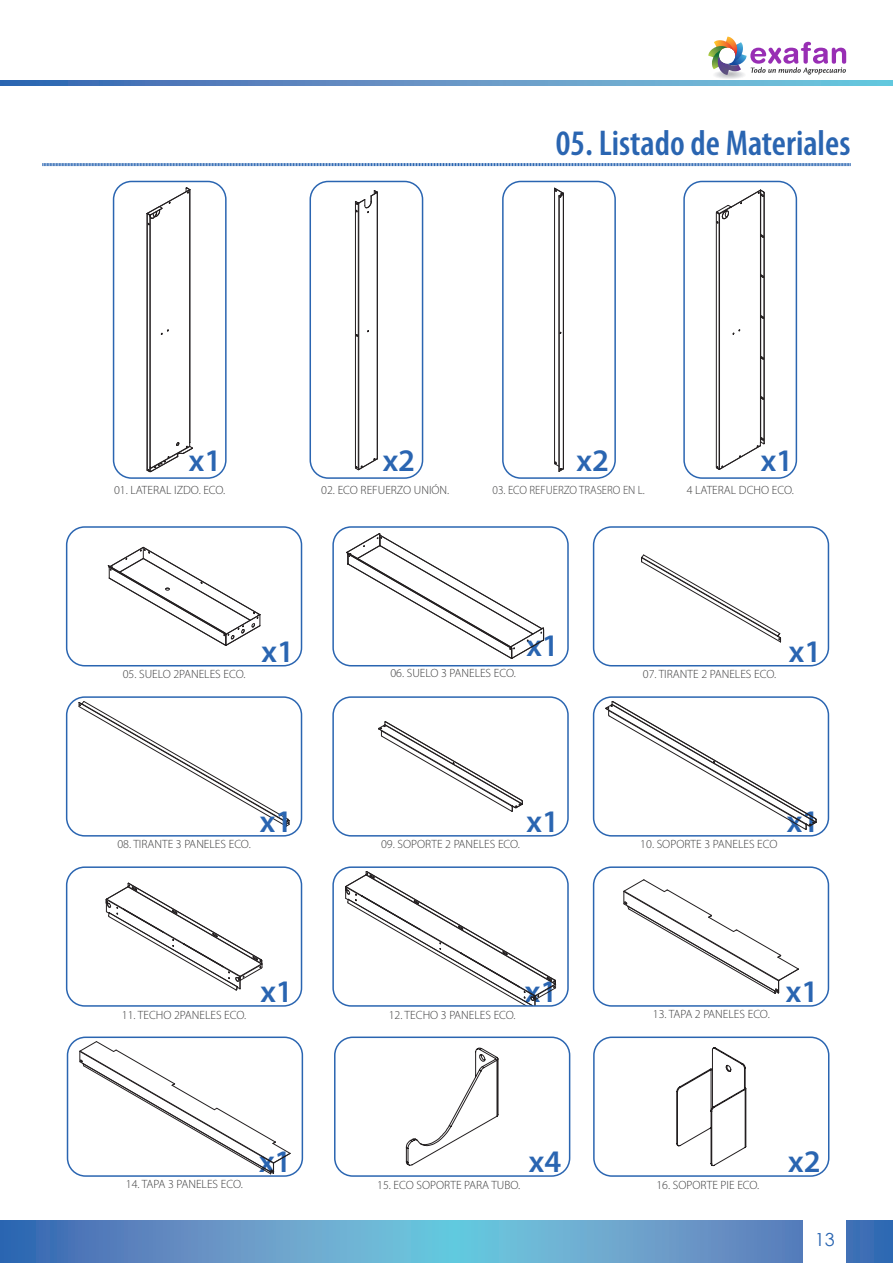
<style>
.page{position:relative;width:893px;height:1263px;background:#fff}
.page>*{position:absolute;margin:0;border:0;box-sizing:border-box;transform-origin:0 0}
._01__Titulos__Nivel{font:600 condensed 36px "Myriad Pro";color:#2a65b1}
._01__Normal{font:600 31.5px "Myriad Pro";color:#2a65b1}
.t1{font:18px "Century Gothic";color:#2a65b1}
._02__Pies_de_imágene{font:300 12px "Myriad Pro";color:#3e3e3f}
._02__Pies_de_imágene-2{font:300 12px "Myriad Pro";color:#3e3e3f;scale:.94 1}
</style>
<div class="page">
<svg style="left:1px;top:1220px;width:892px;height:43px;background:#609ac8"></svg>
<svg style="left:1px;top:81px;width:892px;height:4px;background:#5e96c6"></svg>
<div style="left:804px;top:1218px;width:42px;height:45px;background:#fff"></div>
<hr style="left:0;top:1220px;width:1px;height:43px;background:#2a65b1">
<hr style="left:554px;top:188px;width:1px;height:276px;background:#231f20">
<svg style="left:554px;top:188px;width:10px;height:10px"></svg>
<svg style="left:554px;top:462px;width:10px;height:10px"></svg>
<hr style="left:559px;top:196px;width:1px;height:275px;background:#231f20">
<hr style="left:563px;top:193px;width:1px;height:276px;background:#231f20">
<div style="left:502px;top:181px;width:114px;height:298px;border:2px solid #2a65b1;border-radius:18px"></div>
<hr style="left:355px;top:201px;width:1px;height:267px;background:#231f20">
<svg style="left:356px;top:190px;width:22px;height:23px"></svg>
<hr style="left:358px;top:203px;width:1px;height:266px;background:#231f20">
<svg style="left:355px;top:458px;width:23px;height:12px"></svg>
<hr style="left:377px;top:192px;width:1px;height:267px;background:#231f20">
<div style="left:309px;top:181px;width:114px;height:298px;border:2px solid #2a65b1;border-radius:18px"></div>
<svg style="left:676px;top:1047px;width:70px;height:119px"></svg>
<div style="left:593px;top:1036px;width:236px;height:141px;border:2px solid #2a65b1;border-radius:18px"></div>
<svg style="left:406px;top:1048px;width:92px;height:117px"></svg>
<div style="left:334px;top:1036px;width:236px;height:141px;border:2px solid #2a65b1;border-radius:18px"></div>
<hr style="left:189px;top:190px;width:1px;height:253px;background:#231f20">
<hr style="left:150px;top:216px;width:1px;height:255px;background:#231f20">
<svg style="left:147px;top:442px;width:46px;height:30px"></svg>
<hr style="left:190px;top:190px;width:1px;height:252px;background:#231f20">
<svg style="left:147px;top:188px;width:44px;height:37px"></svg>
<hr style="left:147px;top:214px;width:1px;height:256px;background:#231f20">
<div style="left:113px;top:181px;width:114px;height:298px;border:2px solid #2a65b1;border-radius:18px"></div>
<svg style="left:108px;top:547px;width:153px;height:99px"></svg>
<div style="left:66px;top:526px;width:236px;height:140px;border:2px solid #2a65b1;border-radius:18px"></div>
<svg style="left:641px;top:555px;width:140px;height:88px"></svg>
<div style="left:593px;top:526px;width:236px;height:140px;border:2px solid #2a65b1;border-radius:18px"></div>
<svg style="left:378px;top:721px;width:145px;height:91px"></svg>
<div style="left:332px;top:696px;width:237px;height:140px;border:2px solid #2a65b1;border-radius:18px"></div>
<svg style="left:106px;top:883px;width:157px;height:108px"></svg>
<div style="left:66px;top:866px;width:236px;height:141px;border:2px solid #2a65b1;border-radius:18px"></div>
<svg style="left:624px;top:879px;width:175px;height:115px"></svg>
<div style="left:593px;top:866px;width:236px;height:141px;border:2px solid #2a65b1;border-radius:18px"></div>
<svg style="left:80px;top:1041px;width:211px;height:133px"></svg>
<div style="left:67px;top:1036px;width:236px;height:141px;border:2px solid #2a65b1;border-radius:18px"></div>
<svg style="left:606px;top:701px;width:211px;height:129px"></svg>
<div style="left:593px;top:696px;width:236px;height:140px;border:2px solid #2a65b1;border-radius:18px"></div>
<svg style="left:347px;top:533px;width:198px;height:126px"></svg>
<div style="left:332px;top:526px;width:237px;height:140px;border:2px solid #2a65b1;border-radius:18px"></div>
<svg style="left:79px;top:701px;width:211px;height:126px"></svg>
<div style="left:66px;top:696px;width:236px;height:140px;border:2px solid #2a65b1;border-radius:18px"></div>
<svg style="left:345px;top:871px;width:211px;height:133px"></svg>
<div style="left:332px;top:866px;width:237px;height:141px;border:2px solid #2a65b1;border-radius:18px"></div>
<hr style="left:764px;top:193px;width:1px;height:250px;background:#231f20">
<hr style="left:716px;top:213px;width:1px;height:254px;background:#231f20">
<hr style="left:760px;top:190px;width:1px;height:252px;background:#231f20">
<hr style="left:719px;top:214px;width:1px;height:255px;background:#231f20">
<svg style="left:716px;top:438px;width:49px;height:32px"></svg>
<svg style="left:716px;top:190px;width:49px;height:33px"></svg>
<div style="left:683px;top:181px;width:114px;height:298px;border:2px solid #2a65b1;border-radius:18px"></div>
<div style="left:714px;top:71px;width:31px;height:8px;background:#f5f5f6;border-radius:50%"></div>
<div style="left:716px;top:71px;width:27px;height:7px;background:#eeeeef;border-radius:50%"></div>
<div style="left:716px;top:71px;width:26px;height:7px;background:#ececee;border-radius:50%"></div>
<div style="left:717px;top:71px;width:25px;height:7px;background:#e6e7e9;border-radius:50%"></div>
<div style="left:718px;top:72px;width:23px;height:6px;background:#e1e2e4;border-radius:50%"></div>
<div style="left:719px;top:72px;width:21px;height:5px;background:#dddee0;border-radius:50%"></div>
<div style="left:721px;top:72px;width:17px;height:5px;background:#d5d6d8;border-radius:50%"></div>
<svg style="left:708px;top:37px;width:138px;height:39px"></svg>
<svg style="left:42px;top:163px;width:809px;height:4px"></svg>
<p class="_01__Titulos__Nivel" style="left:556px;top:123px;width:296px">05. Listado de Materiales</p>
<p class="_01__Normal" style="left:189px;top:441px;width:34px">x1</p>
<p class="_01__Normal" style="left:383px;top:441px;width:34px">x2</p>
<p class="_01__Normal" style="left:577px;top:441px;width:34px">x2</p>
<p class="_01__Normal" style="left:761px;top:441px;width:34px">x1</p>
<p class="_02__Pies_de_imágene" style="left:114px;top:483px;width:113px">01. LATERAL IZDO. ECO.</p>
<p class="_02__Pies_de_imágene" style="left:321px;top:483px;width:130px">02. ECO REFUERZO UNIÓN.</p>
<p class="_02__Pies_de_imágene-2" style="left:493px;top:483px;width:164px">03. ECO REFUERZO TRASERO EN L.</p>
<p class="_02__Pies_de_imágene" style="left:687px;top:483px;width:109px">4 LATERAL DCHO ECO.</p>
<p class="_02__Pies_de_imágene" style="left:123px;top:667px;width:124px">05. SUELO 2PANELES ECO.</p>
<p class="_01__Normal" style="left:526px;top:626px;width:34px">x1</p>
<p class="_01__Normal" style="left:261px;top:631px;width:34px">x1</p>
<p class="_01__Normal" style="left:789px;top:631px;width:34px">x1</p>
<p class="_02__Pies_de_imágene" style="left:390px;top:666px;width:127px">06. SUELO 3 PANELES ECO.</p>
<p class="_02__Pies_de_imágene" style="left:643px;top:667px;width:135px">07. TIRANTE 2 PANELES ECO.</p>
<p class="_01__Normal" style="left:260px;top:801px;width:34px">x1</p>
<p class="_01__Normal" style="left:527px;top:801px;width:34px">x1</p>
<p class="_01__Normal" style="left:787px;top:801px;width:34px">x1</p>
<p class="_02__Pies_de_imágene" style="left:117px;top:837px;width:135px">08. TIRANTE 3 PANELES ECO.</p>
<p class="_02__Pies_de_imágene" style="left:640px;top:837px;width:139px">10. SOPORTE 3 PANELES ECO</p>
<p class="_02__Pies_de_imágene" style="left:381px;top:837px;width:140px">09. SOPORTE 2 PANELES ECO.</p>
<p class="_02__Pies_de_imágene" style="left:122px;top:1008px;width:126px">11. TECHO 2PANELES ECO.</p>
<p class="_01__Normal" style="left:260px;top:971px;width:34px">x1</p>
<p class="_01__Normal" style="left:786px;top:971px;width:34px">x1</p>
<p class="_01__Normal" style="left:525px;top:971px;width:34px">x1</p>
<p class="_02__Pies_de_imágene" style="left:389px;top:1009px;width:128px">12. TECHO 3 PANELES ECO.</p>
<p class="_02__Pies_de_imágene" style="left:653px;top:1007px;width:118px">13. TAPA 2 PANELES ECO.</p>
<p class="_02__Pies_de_imágene" style="left:126px;top:1177px;width:118px">14. TAPA 3 PANELES ECO.</p>
<p class="_01__Normal" style="left:259px;top:1141px;width:34px">x1</p>
<p class="_01__Normal" style="left:529px;top:1141px;width:34px">x4</p>
<p class="_01__Normal" style="left:788px;top:1141px;width:34px">x2</p>
<p class="_02__Pies_de_imágene" style="left:377px;top:1178px;width:145px">15. ECO SOPORTE PARA TUBO.</p>
<p class="_02__Pies_de_imágene" style="left:656px;top:1178px;width:104px">16. SOPORTE PIE ECO.</p>
<h3 class="t1" style="left:815px;top:1227px;width:21px">13</h3>
</div>
